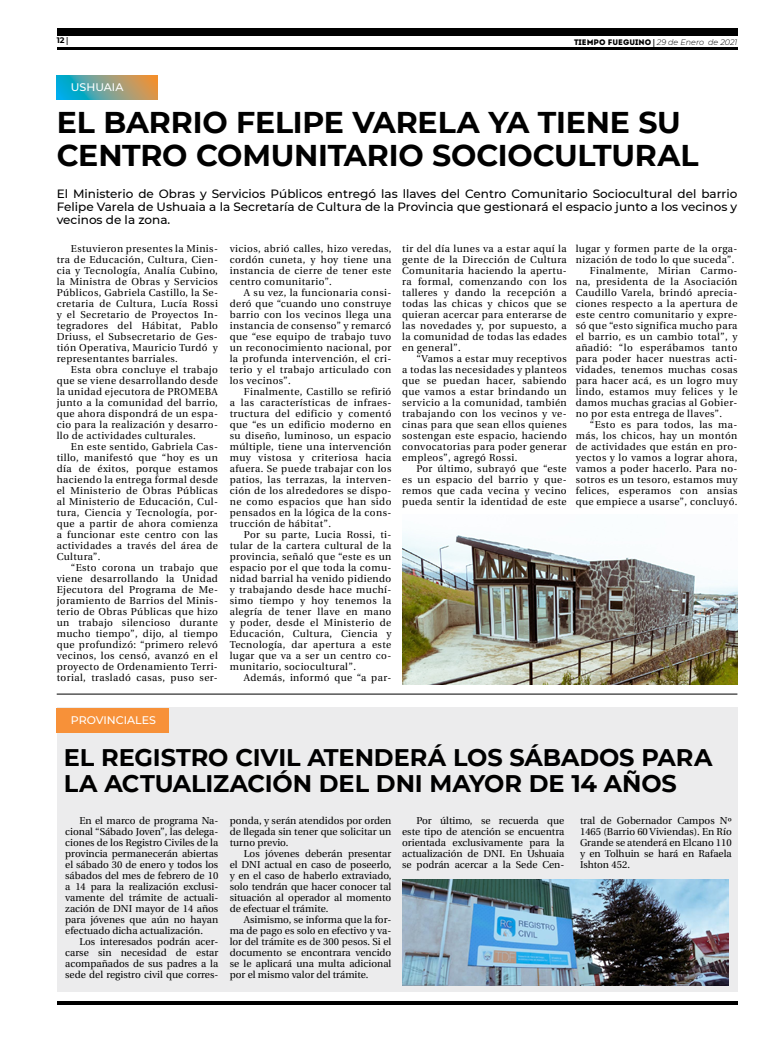
<style>
.page{position:relative;width:780px;height:1049px;background:#fff}
.page>*{position:absolute;margin:0;border:0;box-sizing:border-box;transform-origin:0 0}
.t1{font:700 30px/33px "Montserrat";letter-spacing:-.01em;color:#000}
.t2{font:700 24px/26px "Montserrat";letter-spacing:-.005em;color:#000}
.t3{font:500 12px/13px "Montserrat";color:#000;text-align:justify}
.t4{font:500 11px "Montserrat";color:#fff}
.t5{font:10px/11px "Utopia";letter-spacing:.04em;color:#000;text-align:justify}
.t6{font:italic 300 8px "Montserrat";color:#000}
.t7{font:700 8px "Montserrat";color:#000}
.s1{font-family:"Utopia"}
.s2{font-family:"Intro";font-weight:400;font-style:normal}
.s3{font-family:"Utopia";font-weight:700;font-style:normal}
</style>
<div class="page">
<hr style="left:57px;top:48px;width:680px;height:2px;background:#000">
<div style="left:57px;top:28px;width:680px;height:7px;background:#000"></div>
<hr style="left:57px;top:1001px;width:680px;height:4px;background:#000">
<div style="left:57px;top:707px;width:680px;height:285px;background:#ececed"></div>
<div style="left:57px;top:708px;width:112px;height:25px;background:#f79139"></div>
<svg style="left:57px;top:75px;width:100px;height:24px;background:#78a08f"></svg>
<img style="left:402px;top:533px;width:335px;height:152px">
<hr style="left:57px;top:693px;width:680px;height:1px;background:#000">
<img style="left:402px;top:879px;width:326px;height:106px">
<p class="t7" style="left:57px;top:34px;width:13px">12 <span class="s1">|</span></p>
<p class="t4" style="left:71px;top:80px;width:54px">USHUAIA</p>
<p class="t6" style="left:574px;top:36px;width:165px"><span class="s2">TIEMPO FUEGUINO</span> <span class="s3">|</span> 29 de Enero de 2021</p>
<h1 class="t1" style="left:57px;top:105px;width:643px">EL BARRIO FELIPE VARELA YA TIENE SU<br>CENTRO COMUNITARIO SOCIOCULTURAL</h1>
<p class="t3" style="left:57px;top:187px;width:682px">El Ministerio de Obras y Servicios Públicos entregó las llaves del Centro Comunitario Sociocultural del barrio Felipe Varela de Ushuaia a la Secretaría de Cultura de la Provincia que gestionará el espacio junto a los vecinos y vecinos de la zona.</p>
<p class="t5" style="left:57px;top:243px;width:163px;text-indent:14px">Estuvieron presentes la Minis&shy;tra de Educación, Cultura, Cien&shy;cia y Tecnología, Analía Cubino, la Ministra de Obras y Servicios Públicos, Gabriela Castillo, la Se&shy;cretaria de Cultura, Lucía Rossi y el Secretario de Proyectos In&shy;tegradores del Hábitat, Pablo Driuss, el Subsecretario de Ges&shy;tión Operativa, Mauricio Turdó y representantes barriales.</p>
<p class="t5" style="left:57px;top:364px;width:163px;text-indent:14px">Esta obra concluye el trabajo que se viene desarrollando desde la unidad ejecutora de PROMEBA junto a la comunidad del barrio, que ahora dispondrá de un espa&shy;cio para la realización y desarro&shy;llo de actividades culturales.</p>
<p class="t5" style="left:57px;top:441px;width:163px;text-indent:14px">En este sentido, Gabriela Cas&shy;tillo, manifestó que “hoy es un día de éxitos, porque estamos haciendo la entrega formal desde el Ministerio de Obras Públicas al Ministerio de Educación, Cul&shy;tura, Ciencia y Tecnología, por&shy;que a partir de ahora comienza a funcionar este centro con las actividades a través del área de Cultura”.</p>
<p class="t5" style="left:57px;top:562px;width:163px;text-indent:14px">“Esto corona un trabajo que viene desarrollando la Unidad Ejecutora del Programa de Me&shy;joramiento de Barrios del Minis&shy;terio de Obras Públicas que hizo un trabajo silencioso durante mucho tiempo”, dijo, al tiempo que profundizó: “primero relevó vecinos, los censó, avanzó en el proyecto de Ordenamiento Terri&shy;torial, trasladó casas, puso ser-</p>
<p class="t5" style="left:402px;top:243px;width:166px">tir del día lunes va a estar aquí la gente de la Dirección de Cultura Comunitaria haciendo la apertu&shy;ra formal, comenzando con los talleres y dando la recepción a todas las chicas y chicos que se quieran acercar para enterarse de las novedades y, por supuesto, a la comunidad de todas las edades en general”.</p>
<p class="t5" style="left:402px;top:353px;width:166px;text-indent:14px">“Vamos a estar muy receptivos a todas las necesidades y planteos que se puedan hacer, sabiendo que vamos a estar brindando un servicio a la comunidad, también trabajando con los vecinos y ve&shy;cinas para que sean ellos quienes sostengan este espacio, haciendo convocatorias para poder generar empleos”, agregó Rossi.</p>
<p class="t5" style="left:402px;top:463px;width:166px;text-indent:14px">Por último, subrayó que “este es un espacio del barrio y que&shy;remos que cada vecina y vecino pueda sentir la identidad de este</p>
<p class="t5" style="left:230px;top:243px;width:163px">vicios, abrió calles, hizo veredas, cordón cuneta, y hoy tiene una instancia de cierre de tener este centro comunitario”.</p>
<p class="t5" style="left:230px;top:287px;width:163px;text-indent:14px">A su vez, la funcionaria consi&shy;deró que “cuando uno construye barrio con los vecinos llega una instancia de consenso” y remarcó que “ese equipo de trabajo tuvo un reconocimiento nacional, por la profunda intervención, el cri&shy;terio y el trabajo articulado con los vecinos”.</p>
<p class="t5" style="left:230px;top:386px;width:163px;text-indent:14px">Finalmente, Castillo se refirió a las características de infraes&shy;tructura del edificio y comentó que “es un edificio moderno en su diseño, luminoso, un espacio múltiple, tiene una intervención muy vistosa y criteriosa hacia afuera. Se puede trabajar con los patios, las terrazas, la interven&shy;ción de los alrededores se dispo&shy;ne como espacios que han sido pensados en la lógica de la cons&shy;trucción de hábitat”.</p>
<p class="t5" style="left:230px;top:529px;width:163px;text-indent:14px">Por su parte, Lucia Rossi, ti&shy;tular de la cartera cultural de la provincia, señaló que “este es un espacio por el que toda la comu&shy;nidad barrial ha venido pidiendo y trabajando desde hace muchí&shy;simo tiempo y hoy tenemos la alegría de tener llave en mano y poder, desde el Ministerio de Educación, Cultura, Ciencia y Tecnología, dar apertura a este lugar que va a ser un centro co&shy;munitario, sociocultural”.</p>
<p class="t5" style="left:244px;top:672px;width:149px">Además, informó que “a par-</p>
<p class="t5" style="left:575px;top:243px;width:163px">lugar y formen parte de la orga-</p>
<p class="t5" style="left:575px;top:254px;width:160px">nización de todo lo que suceda”.</p>
<p class="t5" style="left:590px;top:265px;width:149px">Finalmente, Mirian Carmo-</p>
<p class="t5" style="left:575px;top:276px;width:163px">na, presidenta de la Asociación</p>
<p class="t5" style="left:575px;top:287px;width:163px">Caudillo Varela, brindó aprecia-</p>
<p class="t5" style="left:575px;top:298px;width:163px">ciones respecto a la apertura de</p>
<p class="t5" style="left:575px;top:309px;width:163px">este centro comunitario y expre-</p>
<p class="t5" style="left:575px;top:320px;width:163px">só que “esto significa mucho para</p>
<p class="t5" style="left:575px;top:331px;width:163px">el barrio, es un cambio total”, y</p>
<p class="t5" style="left:575px;top:342px;width:163px">añadió: “lo esperábamos tanto</p>
<p class="t5" style="left:575px;top:353px;width:163px">para poder hacer nuestras acti-</p>
<p class="t5" style="left:575px;top:364px;width:163px">vidades, tenemos muchas cosas</p>
<p class="t5" style="left:575px;top:375px;width:163px">para hacer acá, es un logro muy</p>
<p class="t5" style="left:575px;top:386px;width:163px">lindo, estamos muy felices y le</p>
<p class="t5" style="left:575px;top:397px;width:163px">damos muchas gracias al Gobier-</p>
<p class="t5" style="left:575px;top:408px;width:148px">no por esta entrega de llaves”.</p>
<p class="t5" style="left:590px;top:419px;width:149px">“Esto es para todos, las ma-</p>
<p class="t5" style="left:575px;top:430px;width:163px">más, los chicos, hay un montón</p>
<p class="t5" style="left:575px;top:441px;width:163px">de actividades que están en pro-</p>
<p class="t5" style="left:575px;top:452px;width:163px">yectos y lo vamos a lograr ahora,</p>
<p class="t5" style="left:575px;top:463px;width:163px">vamos a poder hacerlo. Para no-</p>
<p class="t5" style="left:575px;top:474px;width:163px">sotros es un tesoro, estamos muy</p>
<p class="t5" style="left:575px;top:485px;width:163px">felices, esperamos con ansias</p>
<p class="t5" style="left:575px;top:496px;width:163px">que empiece a usarse”, concluyó.</p>
<p class="t4" style="left:71px;top:713px;width:86px">PROVINCIALES</p>
<h2 class="t2" style="left:64px;top:744px;width:650px">EL REGISTRO CIVIL ATENDERÁ LOS SÁBADOS PARA<br>LA ACTUALIZACIÓN DEL DNI MAYOR DE 14 AÑOS</h2>
<p class="t5" style="left:65px;top:815px;width:155px;text-indent:14px">En el marco de programa Na&shy;cional “Sábado Joven”, las delega&shy;ciones de los Registro Civiles de la provincia permanecerán abiertas el sábado 30 de enero y todos los sábados del mes de febrero de 10 a 14 para la realización exclusi&shy;vamente del trámite de actuali&shy;zación de DNI mayor de 14 años para jóvenes que aún no hayan efectuado dicha actualización.</p>
<p class="t5" style="left:65px;top:936px;width:155px;text-indent:14px">Los interesados podrán acer&shy;carse sin necesidad de estar acompañados de sus padres a la sede del registro civil que corres-</p>
<p class="t5" style="left:402px;top:815px;width:164px;text-indent:14px">Por último, se recuerda que este tipo de atención se encuentra orientada exclusivamente para la actualización de DNI. En Ushuaia se podrán acercar a la Sede Cen-</p>
<p class="t5" style="left:580px;top:815px;width:153px">tral de Gobernador Campos Nº 1465 (Barrio 60 Viviendas). En Río Grande se atenderá en Elcano 110 y en Tolhuin se hará en Rafaela Ishton 452.</p>
<p class="t5" style="left:230px;top:815px;width:163px">ponda, y serán atendidos por orden de llegada sin tener que solicitar un turno previo.</p>
<p class="t5" style="left:230px;top:848px;width:163px;text-indent:14px">Los jóvenes deberán presentar el DNI actual en caso de poseerlo, y en el caso de haberlo extraviado, solo tendrán que hacer conocer tal situación al operador al momento de efectuar el trámite.</p>
<p class="t5" style="left:230px;top:914px;width:163px;text-indent:14px">Asimismo, se informa que la for&shy;ma de pago es solo en efectivo y va&shy;lor del trámite es de 300 pesos. Si el documento se encontrara vencido se le aplicará una multa adicional por el mismo valor del trámite.</p>
</div>
